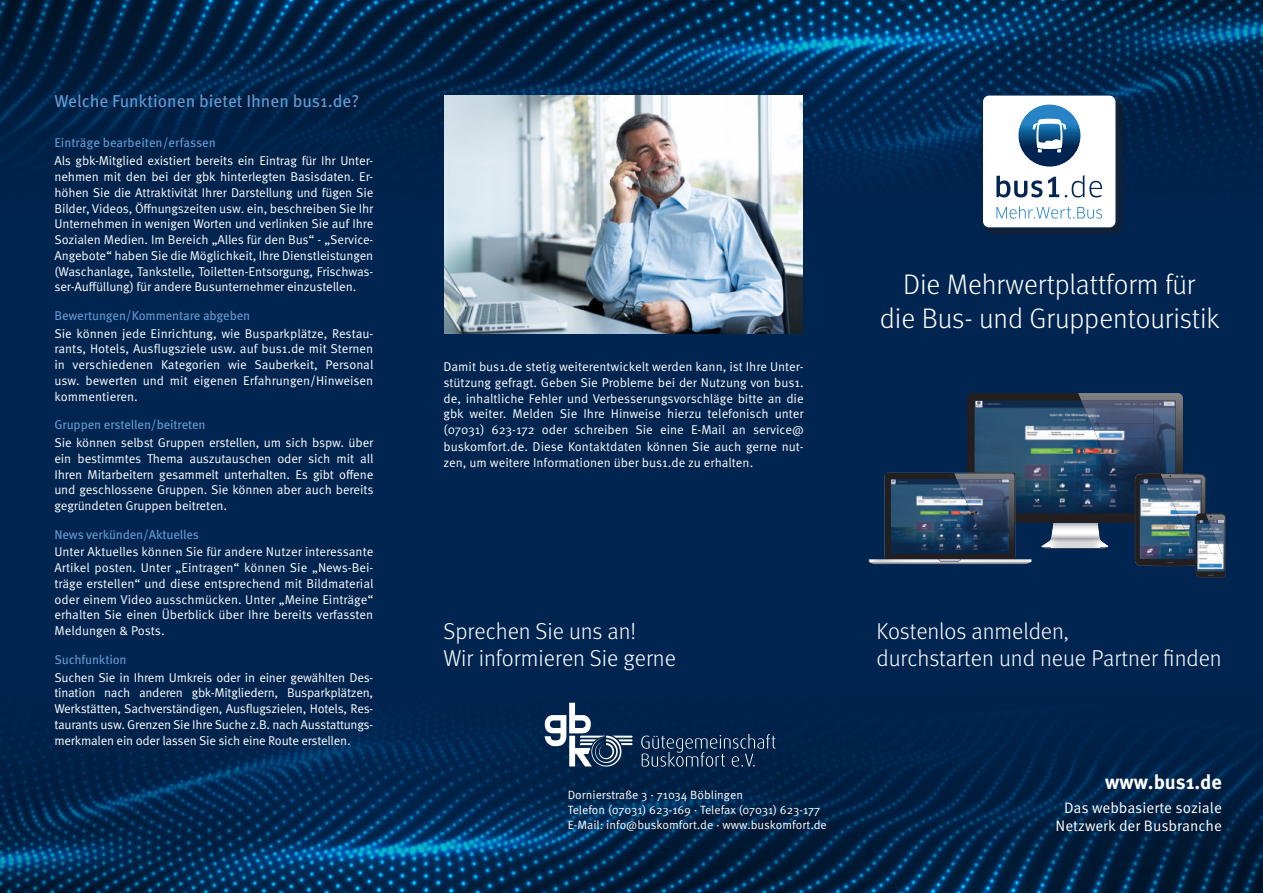
<style>
.page{position:relative;width:1263px;height:893px;background:#fff}
.page>*{position:absolute;margin:0;border:0;box-sizing:border-box;transform-origin:0 0}
.t1{font:300 28.35px/33.9px "Meta OT";color:#fff;text-align:center}
.t2{font:300 22.95px/27.6px "Meta OT";color:#fff}
.t3{font:700 20.1px "Meta OT";color:#fff}
.t4{font:17.25px "Meta OT";color:#6599d1}
.t5{font:15.15px/17.1px "Meta OT Norm";color:#fff;text-align:center}
.t6{font:12.75px/15.8px "Meta OT Norm";letter-spacing:-.01em;color:#fff;text-align:justify}
.t7{font:12.75px "Meta OT";letter-spacing:-.01em;color:#6599d1}
.t8{font:12px/15px "Meta OT Norm";color:#fff}
</style>
<div class="page">
<div style="left:0;top:1px;width:1263px;height:892px;background:#002551"></div>
<img style="left:0;top:702px;width:1263px;height:191px">
<img style="left:0;top:0;width:1263px;height:282px">
<div style="left:979px;top:92px;width:148px;height:148px;background:#231f20;opacity:.75"></div>
<div style="left:982px;top:95px;width:134px;height:133px;background:#fff;border-radius:7px"></div>
<div style="left:982px;top:94px;width:135px;height:135px;border:1px solid #002551;border-radius:7px"></div>
<svg style="left:996px;top:206px;width:106px;height:13px"></svg>
<svg style="left:1018px;top:104px;width:63px;height:63px;background:#1e5c90"></svg>
<svg style="left:1032px;top:119px;width:34px;height:33px"></svg>
<svg style="left:996px;top:175px;width:106px;height:22px"></svg>
<svg style="left:868px;top:393px;width:358px;height:185px"></svg>
<img style="left:444px;top:95px;width:358px;height:239px">
<svg style="left:544px;top:703px;width:89px;height:64px"></svg>
<svg style="left:641px;top:734px;width:134px;height:33px"></svg>
<h3 class="t4" style="left:54px;top:94px;width:306px">Welche Funktionen bietet Ihnen bus1.de?</h3>
<p class="t7" style="left:54px;top:138px;width:163px">Einträge bearbeiten/erfassen</p>
<p class="t6" style="left:54px;top:153px;width:320px">Als gbk-Mitglied existiert bereits ein Eintrag für Ihr Unter&shy;nehmen mit den bei der gbk hinterlegten Basisdaten. Er&shy;höhen Sie die Attraktivität Ihrer Darstellung und fügen Sie Bilder, Videos, Öffnungszeiten usw. ein, beschreiben Sie Ihr Unternehmen in wenigen Worten und verlinken Sie auf Ihre Sozialen Medien. Im Bereich „Alles für den Bus“ - „Service-Angebote“ haben Sie die Möglichkeit, Ihre Dienstleistungen (Waschanlage, Tankstelle, Toiletten-Entsorgung, Frischwas&shy;ser-Auffüllung) für andere Busunternehmer einzustellen.</p>
<p class="t7" style="left:54px;top:310px;width:197px">Bewertungen/Kommentare abgeben</p>
<p class="t6" style="left:54px;top:326px;width:321px">Sie können jede Einrichtung, wie Busparkplätze, Restau&shy;rants, Hotels, Ausflugsziele usw. auf bus1.de mit Sternen in verschiedenen Kategorien wie Sauberkeit, Personal usw. bewerten und mit eigenen Erfahrungen/Hinweisen kommentieren.</p>
<p class="t7" style="left:54px;top:419px;width:153px">Gruppen erstellen/beitreten</p>
<p class="t6" style="left:54px;top:435px;width:321px">Sie können selbst Gruppen erstellen, um sich bspw. über ein bestimmtes Thema auszutauschen oder sich mit all Ihren Mitarbeitern gesammelt unterhalten. Es gibt offene und geschlossene Gruppen. Sie können aber auch bereits gegründeten Gruppen beitreten.</p>
<p class="t7" style="left:54px;top:529px;width:146px">News verkünden/Aktuelles</p>
<p class="t6" style="left:54px;top:545px;width:321px">Unter Aktuelles können Sie für andere Nutzer interessante Artikel posten. Unter „Eintragen“ können Sie „News-Bei&shy;träge erstellen“ und diese entsprechend mit Bildmaterial oder einem Video ausschmücken. Unter „Meine Einträge“ erhalten Sie einen Überblick über Ihre bereits verfassten Meldungen &amp; Posts.</p>
<p class="t7" style="left:54px;top:654px;width:74px">Suchfunktion</p>
<p class="t6" style="left:54px;top:670px;width:320px">Suchen Sie in Ihrem Umkreis oder in einer gewählten Des&shy;tination nach anderen gbk-Mitgliedern, Busparkplätzen, Werkstätten, Sachverständigen, Ausflugszielen, Hotels, Res&shy;taurants usw. Grenzen Sie Ihre Suche z.B. nach Ausstattungs&shy;merkmalen ein oder lassen Sie sich eine Route erstellen.</p>
<p class="t6" style="left:443px;top:359px;width:362px">Damit bus1.de stetig weiterentwickelt werden kann, ist Ihre Unter&shy;stützung gefragt. Geben Sie Probleme bei der Nutzung von bus1. de, inhaltliche Fehler und Verbesserungsvorschläge bitte an die gbk weiter. Melden Sie Ihre Hinweise hierzu telefonisch unter (07031) 623-172 oder schreiben Sie eine E-Mail an service@ buskomfort.de. Diese Kontaktdaten können Sie auch gerne nut&shy;zen, um weitere Informationen über bus1.de zu erhalten.</p>
<h1 class="t1" style="left:880px;top:269px;width:341px">Die Mehrwertplattform für<br>die Bus- und Gruppentouristik</h1>
<h2 class="t2" style="left:443px;top:619px;width:234px">Sprechen Sie uns an!<br>Wir informieren Sie gerne</h2>
<p class="t8" style="left:568px;top:788px;width:261px">Dornierstraße 3 · 71034 Böblingen<br>Telefon (07031) 623-169 · Telefax (07031) 623-177<br>E-Mail: info@buskomfort.de · www.buskomfort.de</p>
<h2 class="t2" style="left:877px;top:619px;width:347px">Kostenlos anmelden,<br>durchstarten und neue Partner finden</h2>
<h3 class="t3" style="left:1105px;top:771px;width:118px">www.bus1.de</h3>
<p class="t5" style="left:1055px;top:800px;width:168px">Das webbasierte soziale<br>Netzwerk der Busbranche</p>
</div>
